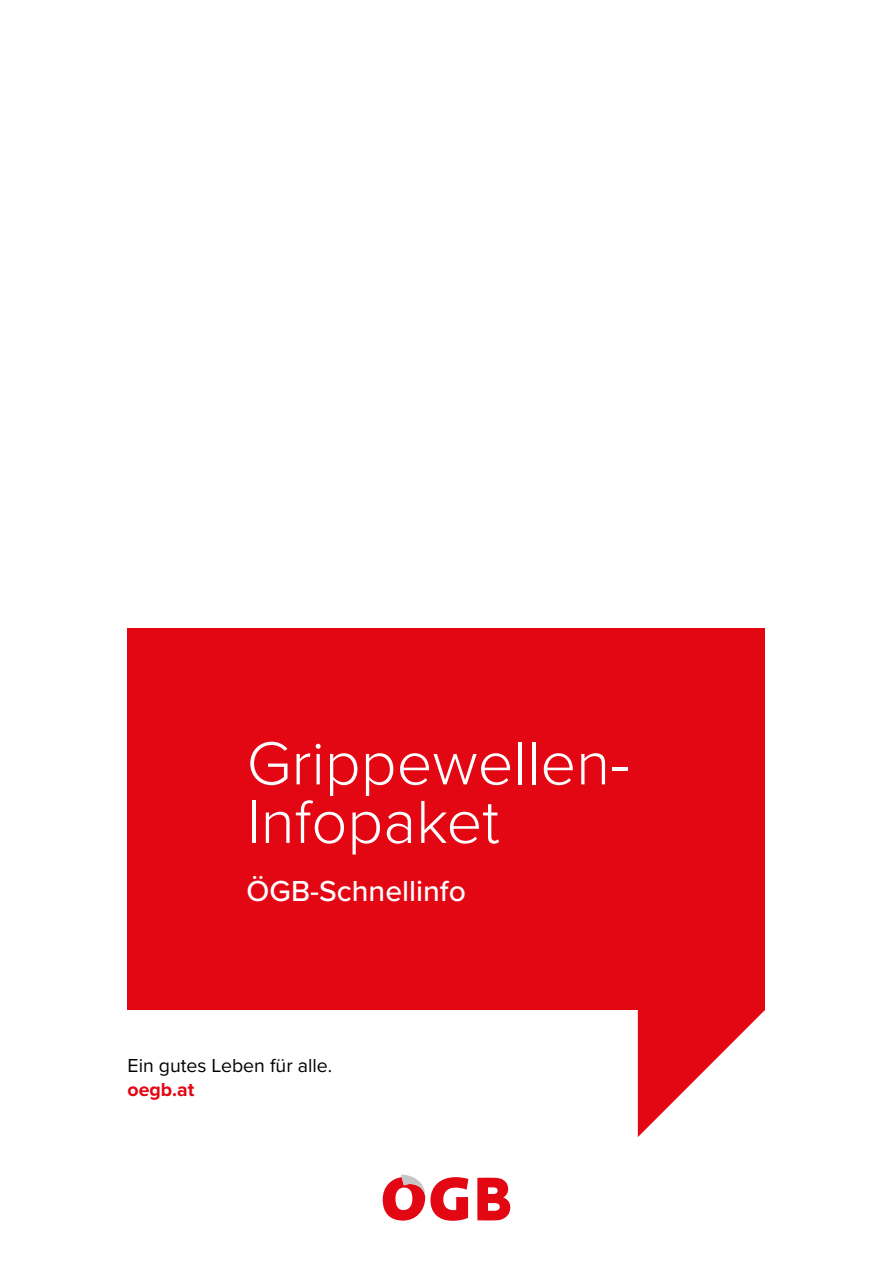
<style>
.page{position:relative;width:893px;height:1263px;background:#fff}
.page>*{position:absolute;margin:0;border:0;box-sizing:border-box;transform-origin:0 0}
.t1{font:300 63px/58.5px "Proxima Nova";color:#fff}
.t2{font:500 30px "Proxima Nova";color:#fff}
.t3{font:19.5px "Proxima Nova";color:#000}
.t4{font:700 19.5px "Proxima Nova";color:#e30613}
</style>
<div class="page">
<div style="left:128px;top:628px;width:637px;height:381px;background:#e30613"></div>
<svg style="left:638px;top:1009px;width:127px;height:128px"></svg>
<svg style="left:477px;top:1178px;width:33px;height:42px"></svg>
<svg style="left:383px;top:1175px;width:85px;height:46px"></svg>
<p class="t1" style="left:247px;top:731px;width:384px">Grippewellen-<br>Infopaket</p>
<p class="t2" style="left:247px;top:869px;width:221px">ÖGB-Schnellinfo</p>
<p class="t3" style="left:128px;top:1051px;width:206px">Ein gutes Leben für alle.</p>
<p class="t4" style="left:128px;top:1075px;width:68px">oegb.at</p>
</div>
